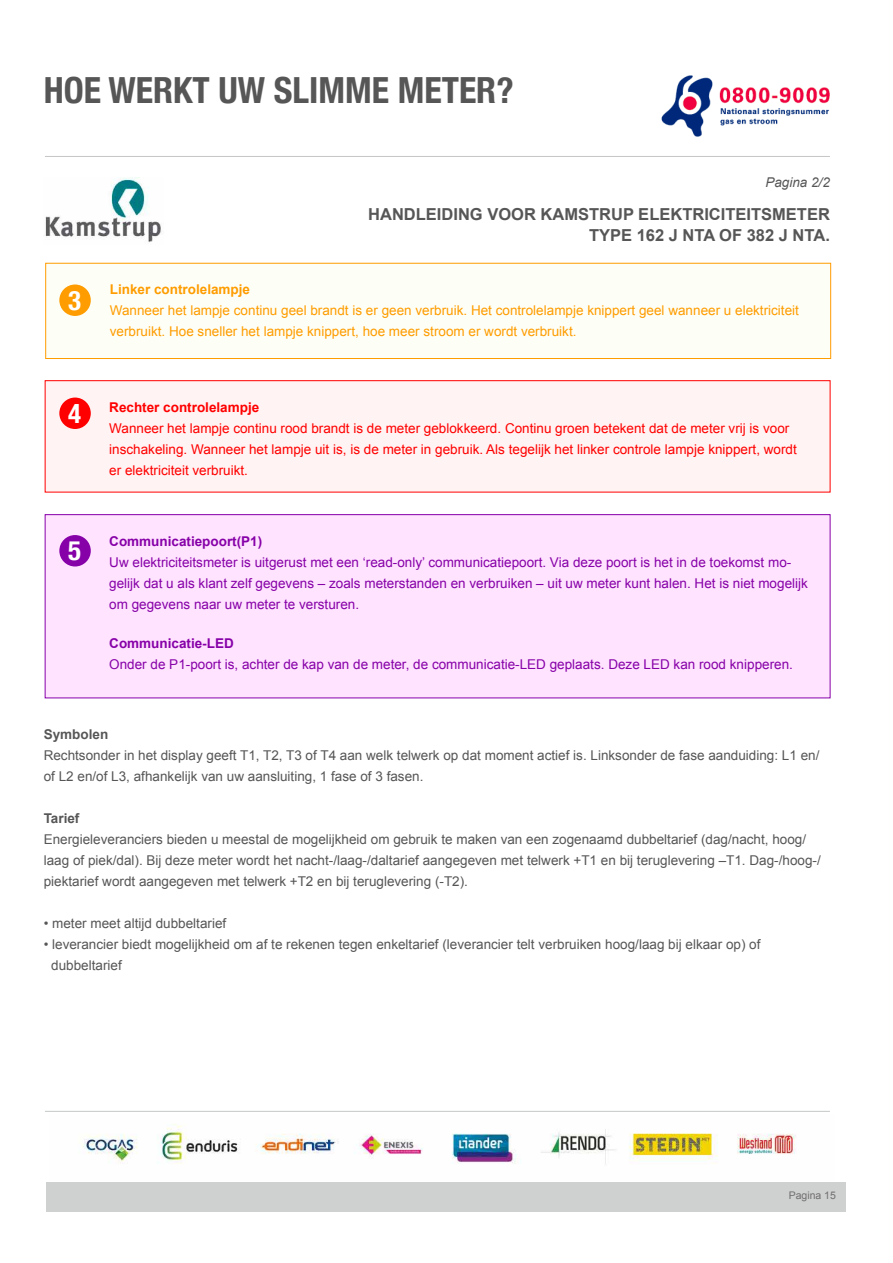
<style>
.page{position:relative;width:893px;height:1263px;background:#fff}
.page>*{position:absolute;margin:0;border:0;box-sizing:border-box;transform-origin:0 0}
.t1{font:700 condensed 36px "Helvetica Neue";color:#565656}
.t2{font:700 condensed 27px "Helvetica Neue";color:#fff}
.t3{font:700 16.5px/21px "Arial";color:#565656;text-align:right}
.t4{font:13.5px/21px "Arial";color:#565656}
.t5{font:13.5px/21px "Arial";color:#8701a8}
.t6{font:13.5px/21px "Arial";color:#f00}
.t7{font:13.5px/21px "Arial";color:#ff9c00}
.t8{font:700 13.5px "Arial";color:#8701a8}
.t9{font:700 13.5px "Arial";color:#f00}
.t10{font:700 13.5px "Arial";color:#ff9c00}
.t11{font:700 13.5px "Arial";color:#565656}
.t12{font:italic 13.5px "Arial";color:#565656}
.t13{font:10.5px "Arial";color:#6f6f6e}
.t14{font:10.5px "Arial";color:#565656}
</style>
<div class="page">
<img style="left:661px;top:75px;width:169px;height:62px">
<hr style="left:45px;top:156px;width:785px;height:1px;background:#c5c6c6">
<hr style="left:45px;top:1111px;width:785px;height:1px;background:#c5c6c6">
<img style="left:45px;top:177px;width:117px;height:66px">
<div style="left:46px;top:263px;width:785px;height:95px;background:#fdfff7"></div>
<div style="left:45px;top:263px;width:786px;height:96px;border:1px solid #ff9c00"></div>
<div style="left:45px;top:381px;width:785px;height:111px;background:#fff3f3"></div>
<div style="left:45px;top:380px;width:785px;height:112px;border:1px solid #f00"></div>
<div style="left:45px;top:515px;width:785px;height:183px;background:#ffe3ff"></div>
<div style="left:45px;top:514px;width:785px;height:184px;border:1px solid #8701a8"></div>
<div style="left:59px;top:284px;width:32px;height:32px;background:#ff9c00;border-radius:50%"></div>
<div style="left:59px;top:398px;width:32px;height:31px;background:#f00;border-radius:50%"></div>
<div style="left:59px;top:535px;width:32px;height:31px;background:#8701a8;border-radius:50%"></div>
<div style="left:47px;top:1182px;width:799px;height:30px;background:#cfd0d0"></div>
<img style="left:82px;top:1124px;width:714px;height:40px">
<h1 class="t1" style="left:44px;top:60px;width:471px">HOE WERKT UW SLIMME METER?</h1>
<p class="t12" style="left:765px;top:174px;width:66px">Pagina 2/2</p>
<p class="t3" style="left:368px;top:204px;width:463px">HANDLEIDING VOOR KAMSTRUP ELEKTRICITEITSMETER<br>TYPE 162 J NTA OF 382 J NTA.</p>
<h2 class="t2" style="left:68px;top:278px;width:14px">3</h2>
<p class="t10" style="left:110px;top:281px;width:142px">Linker controlelampje</p>
<p class="t7" style="left:110px;top:300px;width:691px">Wanneer het lampje continu geel brandt is er geen verbruik. Het controlelampje knippert geel wanneer u elektriciteit verbruikt. Hoe sneller het lampje knippert, hoe meer stroom er wordt verbruikt.</p>
<h2 class="t2" style="left:68px;top:391px;width:14px">4</h2>
<p class="t9" style="left:109px;top:398px;width:152px">Rechter controlelampje</p>
<p class="t6" style="left:109px;top:418px;width:689px">Wanneer het lampje continu rood brandt is de meter geblokkeerd. Continu groen betekent dat de meter vrij is voor inschakeling. Wanneer het lampje uit is, is de meter in gebruik. Als tegelijk het linker controle lampje knippert, wordt er elektriciteit verbruikt.</p>
<h2 class="t2" style="left:68px;top:528px;width:14px">5</h2>
<p class="t8" style="left:109px;top:532px;width:155px">Communicatiepoort(P1)</p>
<p class="t5" style="left:109px;top:552px;width:700px">Uw elektriciteitsmeter is uitgerust met een ‘read-only’ communicatiepoort. Via deze poort is het in de toekomst mo&shy;gelijk dat u als klant zelf gegevens – zoals meterstanden en verbruiken – uit uw meter kunt halen. Het is niet mogelijk om gegevens naar uw meter te versturen.</p>
<p class="t8" style="left:109px;top:634px;width:126px">Communicatie-LED</p>
<p class="t5" style="left:109px;top:654px;width:685px">Onder de P1-poort is, achter de kap van de meter, de communicatie-LED geplaats. Deze LED kan rood knipperen.</p>
<p class="t11" style="left:44px;top:726px;width:66px">Symbolen</p>
<p class="t4" style="left:44px;top:745px;width:777px">Rechtsonder in het display geeft T1, T2, T3 of T4 aan welk telwerk op dat moment actief is. Linksonder de fase aanduiding: L1 en/ of L2 en/of L3, afhankelijk van uw aansluiting, 1 fase of 3 fasen.</p>
<p class="t11" style="left:44px;top:810px;width:37px">Tarief</p>
<p class="t4" style="left:44px;top:829px;width:778px">Energieleveranciers bieden u meestal de mogelijkheid om gebruik te maken van een zogenaamd dubbeltarief (dag/nacht, hoog/ laag of piek/dal). Bij deze meter wordt het nacht-/laag-/daltarief aangegeven met telwerk +T1 en bij teruglevering –T1. Dag-/hoog-/ piektarief wordt aangegeven met telwerk +T2 en bij teruglevering (-T2).</p>
<p class="t4" style="left:44px;top:913px;width:184px">• meter meet altijd dubbeltarief</p>
<p class="t4" style="left:51px;top:934px;width:711px;text-indent:-8px">• leverancier biedt mogelijkheid om af te rekenen tegen enkeltarief (leverancier telt verbruiken hoog/laag bij elkaar op) of dubbeltarief</p>
<p class="t14" style="left:782px;top:1188px;width:43px">Pagina 2</p>
<p class="t13" style="left:789px;top:1189px;width:49px">Pagina 15</p>
</div>
